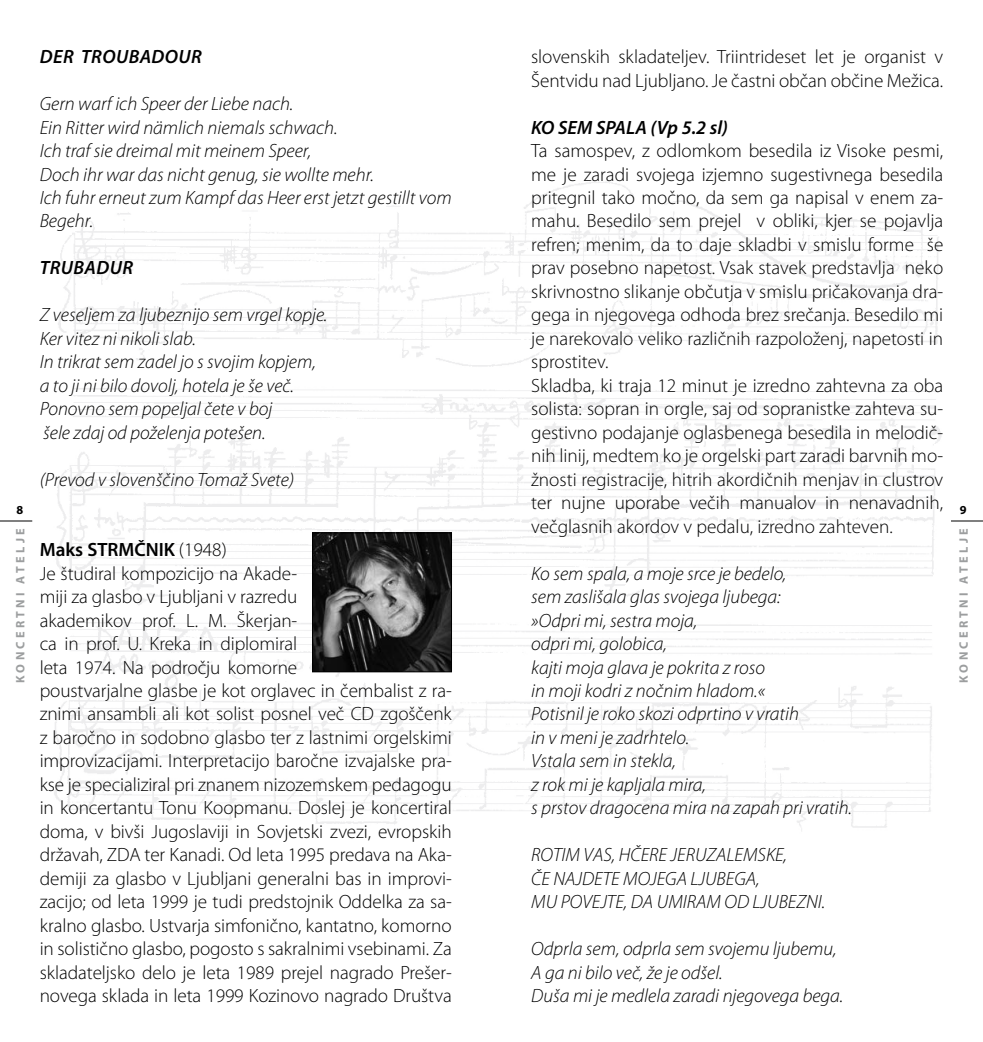
<style>
.page{position:relative;width:983px;height:1042px;background:#fff}
.page>*{position:absolute;margin:0;border:0;box-sizing:border-box;transform-origin:0 0}
.body-prvi{font:300 19.25px/23.4px "Myriad Pro";letter-spacing:-.005em;color:#000}
.body-prvi-2{font:italic 300 19.25px/23.4px "Myriad Pro";color:#000}
.body-prvi-3{font:italic 600 19.25px "Myriad Pro";letter-spacing:.02em;color:#000}
.body-prvi-4{font:italic 600 19.25px "Myriad Pro";color:#000}
.body-prvi-5{font:600 19.25px "Myriad Pro";color:#000}
.t1{font:700 12.25px "Myriad Pro";letter-spacing:.27em;color:#9c9e9f}
.t2{font:700 12.25px "Myriad Pro";color:#000}
.s1{font-weight:300}
</style>
<div class="page">
<hr style="left:0;top:521px;width:32px;height:1px;background:#000">
<hr style="left:950px;top:521px;width:32px;height:1px;background:#000">
<img style="left:54px;top:182px;width:887px;height:649px">
<img style="left:314px;top:535px;width:135px;height:135px">
<div style="left:312px;top:533px;width:139px;height:139px;border:1px solid #000"></div>
<p class="body-prvi" style="left:531px;top:45px;width:413px">slovenskih skladateljev. Triintrideset let je organist v<br>Šentvidu nad Ljubljano. Je častni občan občine Mežica.</p>
<p class="body-prvi-4" style="left:531px;top:117px;width:198px">KO SEM SPALA (Vp 5.2 sl)</p>
<p class="body-prvi" style="left:531px;top:139px;width:413px;text-align:justify">Ta samospev, z odlomkom besedila iz Visoke pesmi, me je zaradi svojega izjemno sugestivnega besedila pritegnil tako močno, da sem ga napisal v enem za&shy;mahu. Besedilo sem prejel v obliki, kjer se pojavlja refren; menim, da to daje skladbi v smislu forme še prav posebno napetost. Vsak stavek predstavlja neko skrivnostno slikanje občutja v smislu pričakovanja dra&shy;gega in njegovega odhoda brez srečanja. Besedilo mi je narekovalo veliko različnih razpoloženj, napetosti in sprostitev.</p>
<p class="body-prvi" style="left:531px;top:374px;width:413px;text-align:justify">Skladba, ki traja 12 minut je izredno zahtevna za oba solista: sopran in orgle, saj od sopranistke zahteva su&shy;gestivno podajanje oglasbenega besedila in melodič&shy;nih linij, medtem ko je orgelski part zaradi barvnih mo&shy;žnosti registracije, hitrih akordičnih menjav in clustrov ter nujne uporabe večih manualov in nenavadnih, večglasnih akordov v pedalu, izredno zahteven.</p>
<p class="body-prvi-2" style="left:531px;top:562px;width:257px">Ko sem spala, a moje srce je bedelo,</p>
<p class="body-prvi-2" style="left:531px;top:585px;width:251px">sem zaslišala glas svojega ljubega:</p>
<p class="body-prvi-2" style="left:531px;top:609px;width:168px">»Odpri mi, sestra moja,</p>
<p class="body-prvi-2" style="left:531px;top:632px;width:137px">odpri mi, golobica,</p>
<p class="body-prvi-2" style="left:531px;top:656px;width:235px">kajti moja glava je pokrita z roso</p>
<p class="body-prvi-2" style="left:531px;top:679px;width:235px">in moji kodri z nočnim hladom.«</p>
<p class="body-prvi-2" style="left:531px;top:703px;width:269px">Potisnil je roko skozi odprtino v vratih</p>
<p class="body-prvi-2" style="left:531px;top:726px;width:159px">in v meni je zadrhtelo.</p>
<p class="body-prvi-2" style="left:531px;top:750px;width:146px">Vstala sem in stekla,</p>
<p class="body-prvi-2" style="left:531px;top:773px;width:176px">z rok mi je kapljala mira,</p>
<p class="body-prvi-2" style="left:531px;top:797px;width:322px">s prstov dragocena mira na zapah pri vratih.</p>
<p class="body-prvi-2" style="left:531px;top:843px;width:257px">ROTIM VAS, HČERE JERUZALEMSKE,</p>
<p class="body-prvi-2" style="left:531px;top:867px;width:230px">ČE NAJDETE MOJEGA LJUBEGA,</p>
<p class="body-prvi-2" style="left:531px;top:890px;width:295px">MU POVEJTE, DA UMIRAM OD LJUBEZNI.</p>
<p class="body-prvi-2" style="left:531px;top:937px;width:307px">Odprla sem, odprla sem svojemu ljubemu,</p>
<p class="body-prvi-2" style="left:531px;top:961px;width:193px">A ga ni bilo več, že je odšel.</p>
<p class="body-prvi-2" style="left:531px;top:984px;width:313px">Duša mi je medlela zaradi njegovega bega.</p>
<p class="body-prvi-3" style="left:40px;top:46px;width:163px">DER TROUBADOUR</p>
<p class="body-prvi-2" style="left:40px;top:92px;width:255px">Gern warf ich Speer der Liebe nach.</p>
<p class="body-prvi-2" style="left:40px;top:116px;width:299px">Ein Ritter wird nämlich niemals schwach.</p>
<p class="body-prvi-2" style="left:40px;top:139px;width:273px">Ich traf sie dreimal mit meinem Speer,</p>
<p class="body-prvi-2" style="left:40px;top:163px;width:336px">Doch ihr war das nicht genug, sie wollte mehr.</p>
<p class="body-prvi-2" style="left:40px;top:186px;width:413px">Ich fuhr erneut zum Kampf das Heer erst jetzt gestillt vom<br>Begehr.</p>
<p class="body-prvi-3" style="left:40px;top:257px;width:95px">TRUBADUR</p>
<p class="body-prvi-2" style="left:40px;top:304px;width:289px">Z veseljem za ljubeznijo sem vrgel kopje.</p>
<p class="body-prvi-2" style="left:40px;top:327px;width:158px">Ker vitez ni nikoli slab.</p>
<p class="body-prvi-2" style="left:40px;top:351px;width:277px">In trikrat sem zadel jo s svojim kopjem,</p>
<p class="body-prvi-2" style="left:40px;top:374px;width:255px">a to ji ni bilo dovolj, hotela je še več.</p>
<p class="body-prvi-2" style="left:40px;top:398px;width:234px">Ponovno sem popeljal čete v boj</p>
<p class="body-prvi-2" style="left:43px;top:421px;width:224px">šele zdaj od poželenja potešen.</p>
<p class="body-prvi-2" style="left:40px;top:468px;width:256px">(Prevod v slovenščino Tomaž Svete)</p>
<p class="t2" style="left:16px;top:502px;width:8px">8</p>
<p class="t2" style="left:959px;top:502px;width:8px">9</p>
<p class="t1" style="left:13px;top:683px;width:156px;rotate:-90deg">KONCERTNI ATELJE</p>
<p class="t1" style="left:956px;top:683px;width:156px;rotate:-90deg">KONCERTNI ATELJE</p>
<p class="body-prvi-5" style="left:40px;top:539px;width:188px">Maks STRMČNIK <span class="s1">(1948)</span></p>
<p class="body-prvi" style="left:40px;top:562px;width:413px">Je študiral kompozicijo na Akade-<br>miji za glasbo v Ljubljani v razredu<br>akademikov prof. L. M. Škerjan-<br>ca in prof. U. Kreka in diplomiral<br>leta 1974. Na področju komorne<br>poustvarjalne glasbe je kot orglavec in čembalist z ra&shy;znimi ansambli ali kot solist posnel več CD zgoščenk z baročno in sodobno glasbo ter z lastnimi orgelskimi improvizacijami. Interpretacijo baročne izvajalske pra&shy;kse je specializiral pri znanem nizozemskem pedagogu in koncertantu Tonu Koopmanu. Doslej je koncertiral doma, v bivši Jugoslaviji in Sovjetski zvezi, evropskih državah, ZDA ter Kanadi. Od leta 1995 predava na Aka&shy;demiji za glasbo v Ljubljani generalni bas in improvi&shy;zacijo; od leta 1999 je tudi predstojnik Oddelka za sa&shy;kralno glasbo. Ustvarja simfonično, kantatno, komorno in solistično glasbo, pogosto s sakralnimi vsebinami. Za skladateljsko delo je leta 1989 prejel nagrado Prešer&shy;novega sklada in leta 1999 Kozinovo nagrado Društva</p>
</div>
